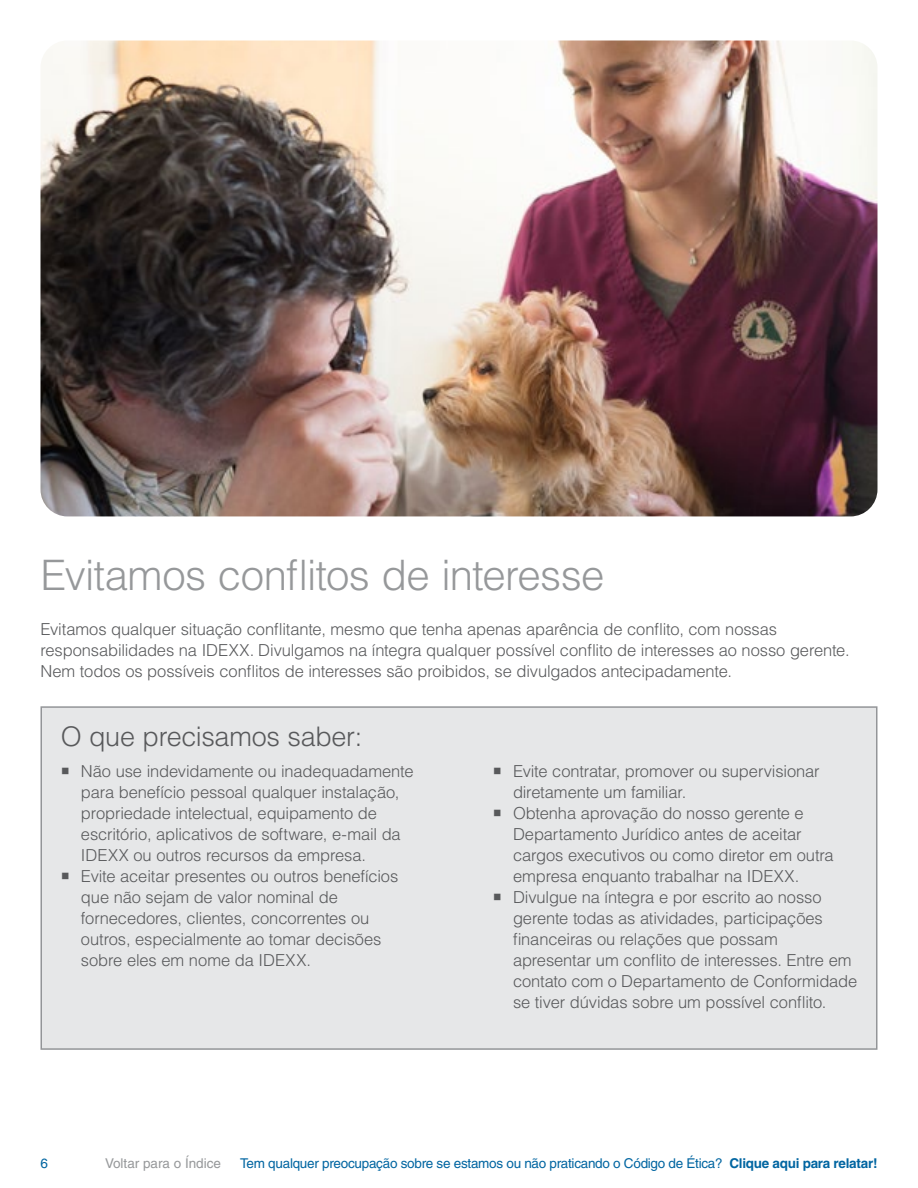
<style>
.page{position:relative;width:918px;height:1188px;background:#fff}
.page>*{position:absolute;margin:0;border:0;box-sizing:border-box;transform-origin:0 0}
.t1{font:300 42px "Helvetica";letter-spacing:-.015em;color:#96989a}
.t2{font:300 27px "Helvetica";letter-spacing:-.01em;color:#58595b}
.t3{font:300 16.5px/21px "Helvetica";letter-spacing:-.01em;color:#58595b}
.t4{font:13.5px "Helvetica";letter-spacing:-.02em;color:#0065a1}
.t5{font:13.5px "Helvetica";color:#96989a}
.s1{font-weight:700}
</style>
<div class="page">
<div style="left:40px;top:706px;width:838px;height:344px;background:#e6e7e8;border:2px solid #939598"></div>
<img style="left:40px;top:40px;width:838px;height:476px">
<h1 class="t1" style="left:40px;top:549px;width:565px">Evitamos conflitos de interesse</h1>
<p class="t3" style="left:40px;top:618px;width:807px">Evitamos qualquer situação conflitante, mesmo que tenha apenas aparência de conflito, com nossas responsabilidades na IDEXX. Divulgamos na íntegra qualquer possível conflito de interesses ao nosso gerente.<br>Nem todos os possíveis conflitos de interesses são proibidos, se divulgados antecipadamente.</p>
<h2 class="t2" style="left:61px;top:720px;width:303px">O que precisamos saber:</h2>
<p class="t3" style="left:81px;top:760px;width:334px">Não use indevidamente ou inadequadamente para benefício pessoal qualquer instalação, propriedade intelectual, equipamento de escritório, aplicativos de software, e-mail da IDEXX ou outros recursos da empresa.<br>Evite aceitar presentes ou outros benefícios que não sejam de valor nominal de fornecedores, clientes, concorrentes ou outros, especialmente ao tomar decisões sobre eles em nome da IDEXX.</p>
<p class="t3" style="left:513px;top:760px;width:346px">Evite contratar, promover ou supervisionar diretamente um familiar.<br>Obtenha aprovação do nosso gerente e Departamento Jurídico antes de aceitar<br>cargos executivos ou como diretor em outra empresa enquanto trabalhar na IDEXX.<br>Divulgue na íntegra e por escrito ao nosso gerente todas as atividades, participações financeiras ou relações que possam apresentar um conflito de interesses. Entre em contato com o Departamento de Conformidade se tiver dúvidas sobre um possível conflito.</p>
<p class="t4" style="left:40px;top:1155px;width:9px">6</p>
<p class="t5" style="left:105px;top:1155px;width:117px">Voltar para o Índice</p>
<p class="t4" style="left:240px;top:1155px;width:639px">Tem qualquer preocupação sobre se estamos ou não praticando o Código de Ética? <span class="s1">Clique aqui para relatar!</span></p>
</div>
